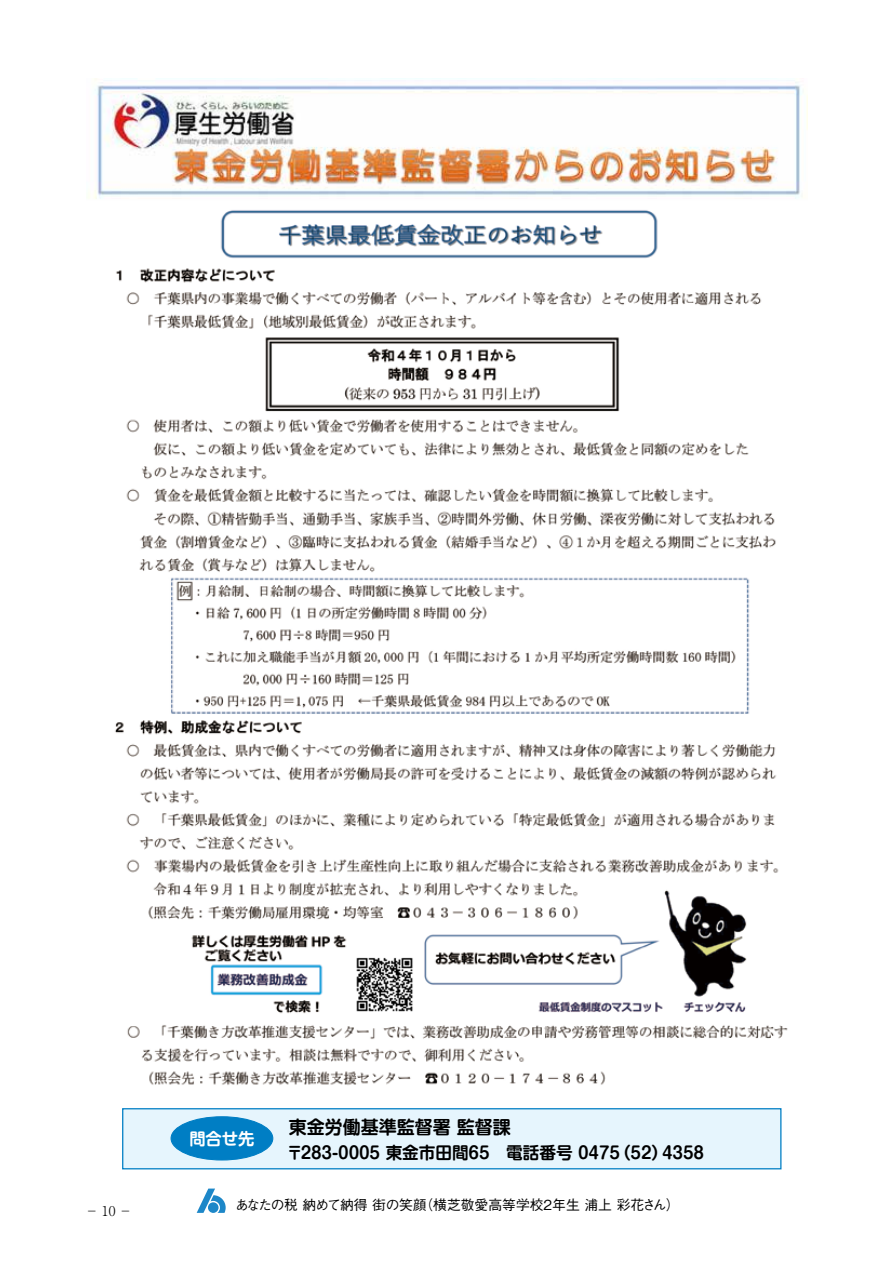
<style>
.page{position:relative;width:893px;height:1263px;background:#fff}
.page>*{position:absolute;margin:0;border:0;box-sizing:border-box;transform-origin:0 0}
.t1{font:700 18.15px "Shin M Go Pro De";color:#000}
.t2{font:700 16.8px "Shin M Go Pro De";letter-spacing:-.37em;color:#000}
.t3{font:700 16.5px "Shin M Go Pro De";color:#fff}
.t4{font:500 13.8px "Gothic BBB Pro";color:#000}
.t5{font:300 13.5px "Ryumin Pro";color:#000}
</style>
<div class="page">
<img style="left:115px;top:210px;width:673px;height:875px">
<svg style="left:197px;top:1188px;width:29px;height:25px"></svg>
<img style="left:88px;top:79px;width:720px;height:120px">
<div style="left:353px;top:951px;width:63px;height:62px;background:#fff"></div>
<img style="left:356px;top:957px;width:57px;height:55px">
<div style="left:122px;top:1108px;width:659px;height:61px;background:#e6f5fd;border:1px solid #007ec4"></div>
<div style="left:171px;top:1117px;width:102px;height:43px;background:#007ec4;border-radius:50%"></div>
<div style="left:171px;top:1116px;width:102px;height:44px;border:1px solid #007ec4;border-radius:50%"></div>
<p class="t3" style="left:189px;top:1125px;width:67px">問合せ先</p>
<h1 class="t1" style="left:289px;top:1112px;width:223px">東金労働基準監督署 監督課</h1>
<p class="t2" style="left:286px;top:1138px;width:422px">〒２８３-０００５ 東金市田間６５　電話番号 ０４７５（５２）４３５８</p>
<p class="t5" style="left:85px;top:1200px;width:49px">−10−</p>
<p class="t4" style="left:235px;top:1194px;width:446px">あなたの税 納めて納得 街の笑顔（横芝敬愛高等学校2年生 浦上 彩花さん）</p>
</div>
